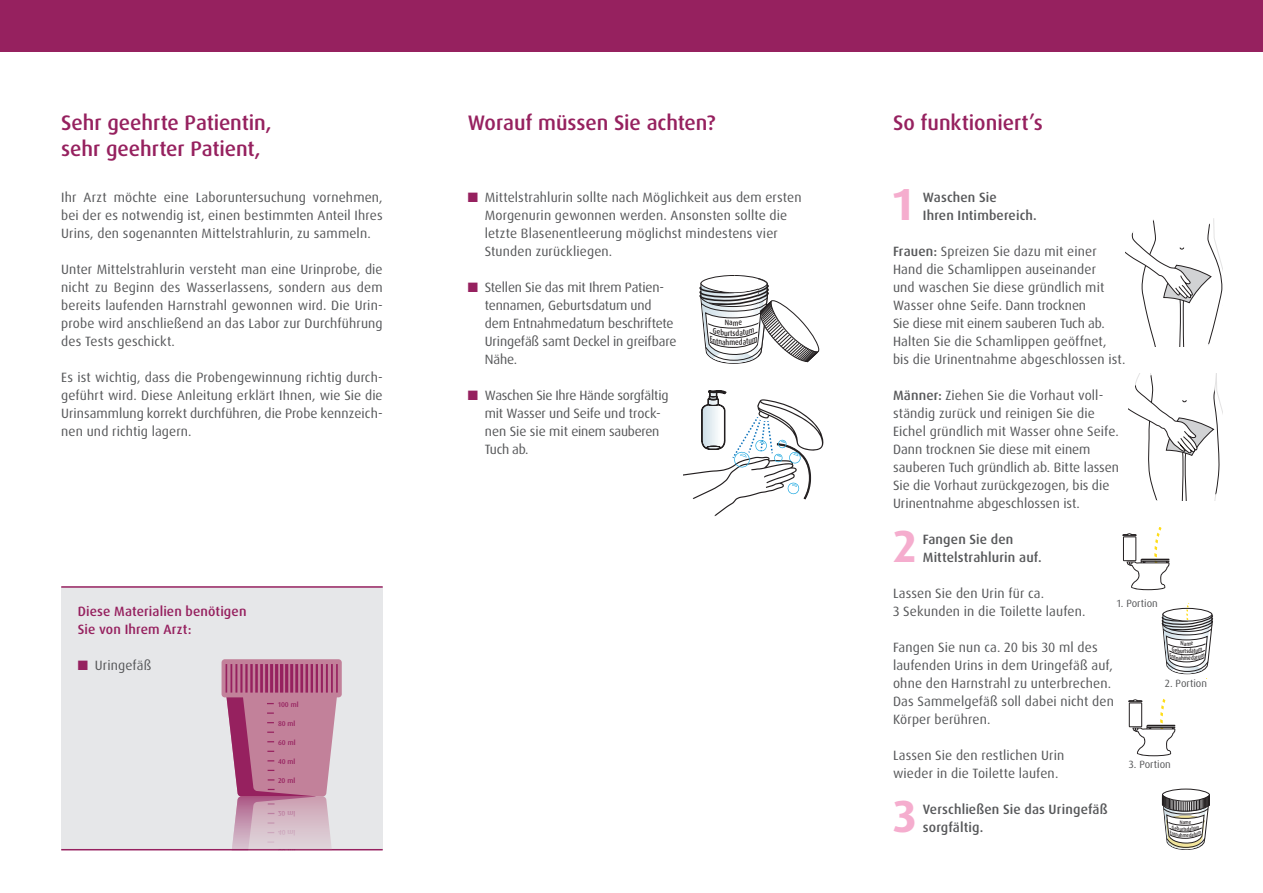
<style>
.page{position:relative;width:1263px;height:893px;background:#fff}
.page>*{position:absolute;margin:0;border:0;box-sizing:border-box;transform-origin:0 0}
.t1{font:700 45px "Dax Pro";color:#f5adce}
.t2{font:500 21px/25.5px "Dax Pro";letter-spacing:-.005em;color:#96215f}
.t3{font:13.5px/18px "Dax Pro";letter-spacing:.005em;color:#57585a}
.t4{font:500 13.5px/18px "Dax Pro";letter-spacing:.01em;color:#57585a}
.t5{font:13.5px/18px "Dax Pro";letter-spacing:-.015em;color:#57585a}
.t6{font:500 13.5px/18px "Dax Pro";letter-spacing:.01em;color:#96215f}
.t7{font:10.5px "Dax Pro";color:#57585a}
.t8{font:500 8.1px "Dax Pro";color:#231f20;scale:.85 1}
.t9{font:500 7.05px "Dax Pro";color:#96215f}
.t10{font:500 6px "Dax Pro";color:#231f20;scale:.84 1}
.t11{font:500 5.25px "Dax Pro";color:#231f20;scale:.85 1}
.s1{color:#96215f}
.s2{font-weight:500}
</style>
<div class="page">
<div style="left:0;top:0;width:1263px;height:51px;background:#96215f"></div>
<div style="left:61px;top:587px;width:322px;height:263px;background:#e6e7e9"></div>
<hr style="left:61px;top:586px;width:322px;height:2px;background:#96215f">
<hr style="left:61px;top:849px;width:322px;height:1px;background:#96215f">
<div style="left:222px;top:659px;width:120px;height:38px;background:#c2819a;border-radius:3px"></div>
<svg style="left:1125px;top:219px;width:97px;height:127px"></svg>
<svg style="left:1128px;top:698px;width:48px;height:58px"></svg>
<svg style="left:1122px;top:528px;width:48px;height:62px"></svg>
<svg style="left:1129px;top:373px;width:93px;height:128px"></svg>
<svg style="left:684px;top:390px;width:139px;height:127px"></svg>
<div style="left:1162px;top:789px;width:48px;height:12px;border:1px solid #231f20;border-radius:50%"></div>
<svg style="left:226px;top:664px;width:112px;height:186px"></svg>
<svg style="left:1161px;top:603px;width:53px;height:76px"></svg>
<svg style="left:699px;top:275px;width:121px;height:89px"></svg>
<svg style="left:1161px;top:790px;width:49px;height:60px"></svg>
<h2 class="t2" style="left:61px;top:110px;width:212px">Sehr geehrte Patientin, sehr geehrter Patient,</h2>
<p class="t3" style="left:61px;top:189px;width:323px;text-align:justify">Ihr Arzt möchte eine Laboruntersuchung vornehmen, bei der es notwendig ist, einen bestimmten Anteil Ihres Urins, den sogenannten Mittelstrahlurin, zu sammeln.</p>
<p class="t3" style="left:61px;top:261px;width:323px;text-align:justify">Unter Mittelstrahlurin versteht man eine Urinprobe, die nicht zu Beginn des Wasserlassens, sondern aus dem bereits laufenden Harnstrahl gewonnen wird. Die Urin&shy;probe wird anschließend an das Labor zur Durchführung des Tests geschickt.</p>
<p class="t3" style="left:61px;top:369px;width:323px;text-align:justify">Es ist wichtig, dass die Probengewinnung richtig durch&shy;geführt wird. Diese Anleitung erklärt Ihnen, wie Sie die Urinsammlung korrekt durchführen, die Probe kennzeich&shy;nen und richtig lagern.</p>
<p class="t6" style="left:78px;top:603px;width:170px">Diese Materialien benötigen<br>Sie von Ihrem Arzt:</p>
<p class="t3" style="left:78px;top:657px;width:75px"><span class="s1">■</span> Uringefäß</p>
<p class="t9" style="left:278px;top:699px;width:22px">100 ml</p>
<p class="t9" style="left:278px;top:718px;width:19px">80 ml</p>
<p class="t9" style="left:278px;top:737px;width:19px">60 ml</p>
<p class="t9" style="left:278px;top:756px;width:19px">40 ml</p>
<p class="t9" style="left:278px;top:775px;width:19px">20 ml</p>
<h2 class="t2" style="left:468px;top:110px;width:249px">Worauf müssen Sie achten?</h2>
<h2 class="t2" style="left:893px;top:110px;width:151px">So funktioniertʼs</h2>
<p class="t3" style="left:485px;top:189px;width:318px;text-indent:-17px"><span class="s1">■</span> Mittelstrahlurin sollte nach Möglichkeit aus dem ersten Morgenurin gewonnen werden. Ansonsten sollte die letzte Blasenentleerung möglichst mindestens vier Stunden zurückliegen.</p>
<h1 class="t1" style="left:893px;top:176px;width:21px">1</h1>
<p class="t4" style="left:923px;top:189px;width:116px">Waschen Sie<br>Ihren Intimbereich.</p>
<p class="t3" style="left:893px;top:243px;width:234px"><span class="s2">Frauen:</span> Spreizen Sie dazu mit einer Hand die Schamlippen auseinander<br>und waschen Sie diese gründlich mit Wasser ohne Seife. Dann trocknen<br>Sie diese mit einem sauberen Tuch ab.<br>Halten Sie die Schamlippen geöffnet, bis die Urinentnahme abgeschlossen ist.</p>
<p class="t3" style="left:893px;top:387px;width:228px"><span class="s2">Männer:</span> Ziehen Sie die Vorhaut voll&shy;ständig zurück und reinigen Sie die Eichel gründlich mit Wasser ohne Seife.<br>Dann trocknen Sie diese mit einem sauberen Tuch gründlich ab. Bitte lassen Sie die Vorhaut zurückgezogen, bis die Urinentnahme abgeschlossen ist.</p>
<p class="t4" style="left:923px;top:531px;width:120px">Fangen Sie den<br>Mittelstrahlurin auf.</p>
<p class="t3" style="left:893px;top:585px;width:194px">Lassen Sie den Urin für ca.<br>3 Sekunden in die Toilette laufen.</p>
<p class="t3" style="left:893px;top:639px;width:222px">Fangen Sie nun ca. 20 bis 30 ml des laufenden Urins in dem Uringefäß auf, ohne den Harnstrahl zu unterbrechen.<br>Das Sammelgefäß soll dabei nicht den<br>Körper berühren.</p>
<p class="t3" style="left:893px;top:747px;width:173px">Lassen Sie den restlichen Urin wieder in die Toilette laufen.</p>
<p class="t4" style="left:923px;top:801px;width:186px">Verschließen Sie das Uringefäß sorgfältig.</p>
<p class="t3" style="left:485px;top:279px;width:193px;text-indent:-17px"><span class="s1">■</span> Stellen Sie das mit Ihrem Patien&shy;tennamen, Geburtsdatum und dem Entnahmedatum beschriftete<br>Uringefäß samt Deckel in greifbare<br>Nähe.</p>
<p class="t5" style="left:485px;top:387px;width:185px;text-indent:-17px"><span class="s1">■</span> Waschen Sie Ihre Hände sorgfältig mit Wasser und Seife und trock&shy;nen Sie sie mit einem sauberen<br>Tuch ab.</p>
<p class="t8" style="left:729px;top:337px;width:8px">m</p>
<h1 class="t1" style="left:893px;top:518px;width:25px">2</h1>
<p class="t7" style="left:1117px;top:596px;width:42px">1. Portion</p>
<p class="t10" style="left:1184px;top:654px;width:7px">m</p>
<p class="t7" style="left:1165px;top:676px;width:44px">2. Portion</p>
<p class="t7" style="left:1129px;top:758px;width:43px">3. Portion</p>
<h1 class="t1" style="left:893px;top:788px;width:25px">3</h1>
<p class="t11" style="left:1183px;top:832px;width:6px">m</p>
</div>
